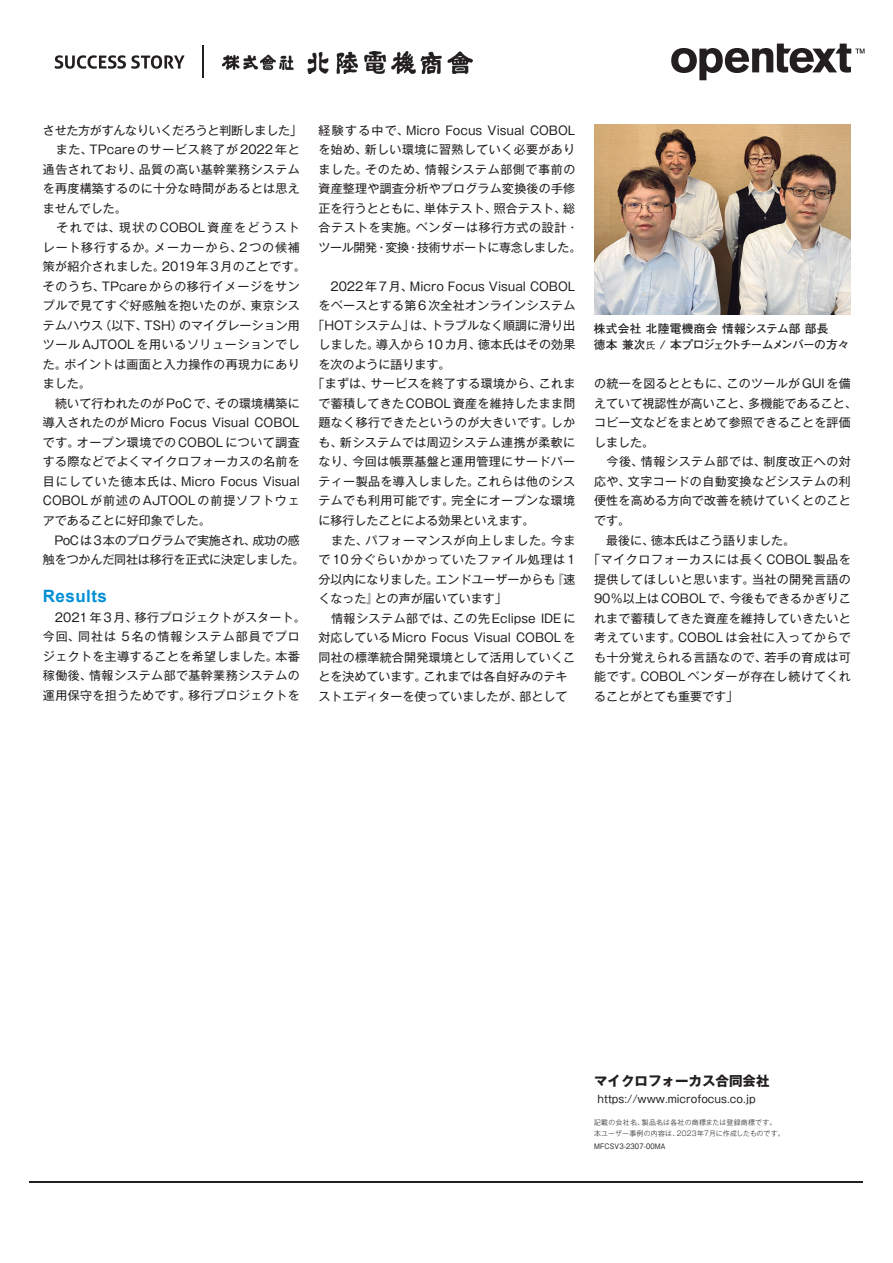
<style>
.page{position:relative;width:893px;height:1263px;background:#fff}
.page>*{position:absolute;margin:0;border:0;box-sizing:border-box;transform-origin:0 0}
.t1{font:700 16.95px "Arial";letter-spacing:.025em;color:#008fd5}
.t2{font:700 13.5px "Gothic MB101 Pro";color:#231f20}
.t3{font:12px/19.5px "Gothic MB101 Pro";letter-spacing:.02em;color:#231f20}
.t4{font:12px/19.5px "Gothic MB101 Pro";color:#231f20}
.t5{font:12px/19.5px "Gothic MB101 Pro";letter-spacing:.05em;color:#231f20}
.t6{font:12px "Gothic MB101 Pro";letter-spacing:.055em;color:#231f20}
.t7{font:12px/19.5px "Gothic MB101 Pro";letter-spacing:-.02em;color:#231f20;text-align:right}
.t8{font:12px/19.5px "Gothic MB101 Pro";letter-spacing:-.01em;color:#231f20}
.t9{font:12px/19.5px "Gothic MB101 Pro";letter-spacing:.085em;color:#231f20}
.t10{font:12px "Gothic MB101 Pro";letter-spacing:.075em;color:#231f20}
.t11{font:12px/19.5px "Gothic MB101 Pro";letter-spacing:-.025em;color:#231f20}
.t12{font:12px "Gothic MB101 Pro";letter-spacing:.115em;color:#231f20}
.t13{font:12px "Gothic MB101 Pro";letter-spacing:.04em;color:#231f20}
.t14{font:12px "Gothic MB101 Pro";letter-spacing:.045em;color:#231f20}
.t15{font:12px "Gothic MB101 Pro";letter-spacing:.065em;color:#231f20}
.t16{font:700 11.7px/15.9px "Futo Go B101 Pro";letter-spacing:-.02em;color:#231f20}
.t17{font:10.5px "Gothic MB101 Pro";color:#231f20}
.t18{font:500 7.5px "Gothic BBB Pro";letter-spacing:.025em;color:#231f20;scale:.9 1}
.t19{font:300 6.9px "Gothic MB101 Pr 6";letter-spacing:.03em;color:#231f20}
.s1{font-family:"Gothic BBB Pro";font-weight:500;font-size:9.6px}
</style>
<div class="page">
<svg style="left:671px;top:44px;width:193px;height:36px"></svg>
<svg style="left:55px;top:55px;width:130px;height:14px"></svg>
<hr style="left:202px;top:46px;width:1px;height:32px;background:#231f20">
<hr style="left:30px;top:1181px;width:833px;height:2px;background:#231f20">
<img style="left:594px;top:125px;width:257px;height:190px">
<img style="left:223px;top:52px;width:249px;height:21px">
<p class="t7" style="left:43px;top:119px;width:260px">させた方がすんなりいくだろうと判断しました「<br>TPcareのサービス終了が2022 年と</p>
<p class="t3" style="left:43px;top:138px;width:51px">　また、</p>
<p class="t3" style="left:365px;top:119px;width:212px;text-indent:-46px">経験する中で、<br>新しい環境に習熟していく必要があり</p>
<p class="t4" style="left:406px;top:119px;width:171px">Micro Focus Visual COBOL</p>
<p class="t3" style="left:318px;top:138px;width:50px">を始め、</p>
<p class="t3" style="left:139px;top:158px;width:162px">品質の高い基幹業務システム</p>
<p class="t3" style="left:43px;top:158px;width:100px">通告されており、</p>
<p class="t3" style="left:43px;top:177px;width:258px">を再度構築するのに十分な時間があるとは思え</p>
<p class="t3" style="left:43px;top:197px;width:85px">ませんでした。</p>
<p class="t12" style="left:43px;top:218px;width:258px">　それでは、現状のCOBOL資産をどうスト</p>
<p class="t3" style="left:239px;top:236px;width:62px">2つの候補</p>
<p class="t15" style="left:43px;top:237px;width:115px">レート移行するか。</p>
<p class="t3" style="left:154px;top:236px;width:89px">メーカーから、</p>
<p class="t5" style="left:425px;top:158px;width:152px">情報システム部側で事前の</p>
<p class="t3" style="left:318px;top:158px;width:51px">ました。</p>
<p class="t3" style="left:318px;top:177px;width:258px">資産整理や調査分析やプログラム変換後の手修</p>
<p class="t3" style="left:563px;top:197px;width:13px">総</p>
<p class="t3" style="left:365px;top:158px;width:63px">そのため、</p>
<p class="t3" style="left:424px;top:197px;width:74px">単体テスト、</p>
<p class="t5" style="left:416px;top:197px;width:164px;text-indent:-97px">正を行うとともに、<br>ベンダーは移行方式の設計・</p>
<p class="t3" style="left:494px;top:197px;width:74px">照合テスト、</p>
<p class="t11" style="left:417px;top:216px;width:166px;text-indent:-99px">合テストを実施。<br>技術サポートに専念しました。</p>
<p class="t3" style="left:385px;top:236px;width:25px">変換</p>
<p class="t3" style="left:318px;top:236px;width:60px">ツール開発</p>
<p class="t3" style="left:375px;top:236px;width:13px">・</p>
<p class="t3" style="left:407px;top:236px;width:13px">・</p>
<p class="t3" style="left:102px;top:255px;width:199px;text-indent:-59px">策が紹介されました。<br>TPcareからの移行イメージをサン</p>
<p class="t3" style="left:162px;top:255px;width:145px">2019年3月のことです。</p>
<p class="t3" style="left:43px;top:275px;width:63px">そのうち、</p>
<p class="t3" style="left:179px;top:294px;width:122px;text-indent:-136px">プルで見てすぐ好感触を抱いたのが、<br>のマイグレーション用</p>
<p class="t3" style="left:251px;top:294px;width:51px">東京シス</p>
<p class="t3" style="left:99px;top:314px;width:50px">（以下、</p>
<p class="t3" style="left:145px;top:314px;width:40px">TSH）</p>
<p class="t3" style="left:43px;top:314px;width:62px">テムハウス</p>
<p class="t5" style="left:43px;top:333px;width:258px">ツールAJTOOLを用いるソリューションでし</p>
<p class="t3" style="left:64px;top:353px;width:237px">ポイントは画面と入力操作の再現力にあり</p>
<p class="t3" style="left:43px;top:353px;width:49px">た。<br>ました。</p>
<p class="t3" style="left:215px;top:392px;width:86px">その環境構築に</p>
<p class="t3" style="left:43px;top:392px;width:176px">　続いて行われたのがPoCで、</p>
<p class="t4" style="left:43px;top:411px;width:258px">導入されたのがMicro Focus Visual COBOL</p>
<p class="t13" style="left:77px;top:432px;width:224px">オープン環境でのCOBOLについて調査</p>
<p class="t3" style="left:43px;top:431px;width:38px">です。</p>
<p class="t3" style="left:43px;top:450px;width:258px">する際などでよくマイクロフォーカスの名前を</p>
<p class="t4" style="left:181px;top:470px;width:120px">Micro Focus Visual</p>
<p class="t9" style="left:43px;top:470px;width:143px">目にしていた徳本氏は、</p>
<p class="t10" style="left:43px;top:491px;width:258px">COBOLが前述のAJTOOLの前提ソフトウェ</p>
<p class="t4" style="left:43px;top:509px;width:169px">アであることに好印象でした。</p>
<p class="t3" style="left:253px;top:528px;width:49px">成功の感</p>
<p class="t8" style="left:43px;top:528px;width:263px">　PoC は3本のプログラムで実施され、<br>触をつかんだ同社は移行を正式に決定しました。</p>
<h1 class="t1" style="left:43px;top:585px;width:65px">Results</h1>
<p class="t3" style="left:135px;top:606px;width:172px">移行プロジェクトがスタート。</p>
<p class="t9" style="left:78px;top:606px;width:223px;text-indent:-35px">　2021年3月、<br>同社は 5名の情報システム部員でプロ</p>
<p class="t3" style="left:43px;top:625px;width:39px">今回、</p>
<p class="t3" style="left:89px;top:645px;width:212px;text-indent:-46px">ジェクトを主導することを希望しました。<br>情報システム部で基幹業務システムの</p>
<p class="t3" style="left:275px;top:645px;width:26px">本番</p>
<p class="t3" style="left:43px;top:664px;width:50px">稼働後、</p>
<p class="t3" style="left:188px;top:684px;width:113px">移行プロジェクトを</p>
<p class="t3" style="left:43px;top:684px;width:150px">運用保守を担うためです。</p>
<p class="t10" style="left:318px;top:276px;width:96px">　2022年7月、</p>
<p class="t3" style="left:318px;top:294px;width:258px">をベースとする第6次全社オンラインシステム</p>
<p class="t4" style="left:431px;top:314px;width:145px">トラブルなく順調に滑り出</p>
<p class="t4" style="left:410px;top:275px;width:167px">Micro Focus Visual COBOL</p>
<p class="t4" style="left:312px;top:314px;width:103px">「HOTシステム」</p>
<p class="t3" style="left:410px;top:314px;width:25px">は、</p>
<p class="t3" style="left:478px;top:333px;width:99px">徳本氏はその効果</p>
<p class="t3" style="left:376px;top:333px;width:106px">導入から10カ月、</p>
<p class="t4" style="left:318px;top:333px;width:133px">しました。<br>を次のように語ります。</p>
<p class="t3" style="left:312px;top:372px;width:62px">「まずは、</p>
<p class="t3" style="left:318px;top:392px;width:258px">で蓄積してきたCOBOL資産を維持したまま問</p>
<p class="t3" style="left:551px;top:411px;width:26px">しか</p>
<p class="t3" style="left:371px;top:372px;width:173px">サービスを終了する環境から、</p>
<p class="t3" style="left:539px;top:372px;width:38px">これま</p>
<p class="t3" style="left:340px;top:411px;width:237px;text-indent:-21px">題なく移行できたというのが大きいです。<br>新システムでは周辺システム連携が柔軟に</p>
<p class="t3" style="left:318px;top:431px;width:25px">も、</p>
<p class="t3" style="left:352px;top:450px;width:224px">今回は帳票基盤と運用管理にサードパー</p>
<p class="t3" style="left:318px;top:450px;width:38px">なり、</p>
<p class="t3" style="left:452px;top:470px;width:125px;text-indent:-133px">ティー製品を導入しました。<br>完全にオープンな環境</p>
<p class="t3" style="left:476px;top:470px;width:100px">これらは他のシス</p>
<p class="t4" style="left:318px;top:489px;width:217px">テムでも利用可能です。<br>に移行したことによる効果といえます。</p>
<p class="t5" style="left:365px;top:528px;width:189px">パフォーマンスが向上しました。</p>
<p class="t3" style="left:551px;top:528px;width:26px">今ま</p>
<p class="t3" style="left:318px;top:528px;width:51px">　また、</p>
<p class="t6" style="left:318px;top:549px;width:258px">で10分ぐらいかかっていたファイル処理は1</p>
<p class="t3" style="left:551px;top:567px;width:25px">『速</p>
<p class="t4" style="left:435px;top:567px;width:121px">エンドユーザーからも</p>
<p class="t4" style="left:375px;top:567px;width:133px;text-indent:-56px">分以内になりました。<br>との声が届いています「</p>
<p class="t3" style="left:318px;top:587px;width:61px">くなった』</p>
<p class="t14" style="left:318px;top:608px;width:138px">　情報システム部では、</p>
<p class="t4" style="left:318px;top:626px;width:258px">対応しているMicro Focus Visual COBOLを</p>
<p class="t3" style="left:318px;top:645px;width:258px">同社の標準統合開発環境として活用していくこ</p>
<p class="t4" style="left:423px;top:665px;width:145px">これまでは各自好みのテキ</p>
<p class="t4" style="left:453px;top:606px;width:124px">この先 Eclipse IDE に</p>
<p class="t4" style="left:318px;top:665px;width:109px">とを決めています。</p>
<p class="t4" style="left:318px;top:684px;width:205px">ストエディターを使っていましたが、</p>
<p class="t3" style="left:519px;top:684px;width:49px">部として</p>
<p class="t16" style="left:594px;top:319px;width:257px">株式会社北陸電機商会情報システム部部長<br>徳本兼次<span class="s1">氏</span> / 本プロジェクトチームメンバーの方々</p>
<p class="t3" style="left:594px;top:372px;width:137px">の統一を図るとともに、</p>
<p class="t3" style="left:726px;top:372px;width:126px">このツールがGUIを備</p>
<p class="t3" style="left:748px;top:392px;width:110px">多機能であること、</p>
<p class="t3" style="left:594px;top:392px;width:159px">えていて視認性が高いこと、</p>
<p class="t3" style="left:594px;top:411px;width:258px">コピー文などをまとめて参照できることを評価</p>
<p class="t3" style="left:594px;top:431px;width:61px">しました。</p>
<p class="t5" style="left:763px;top:450px;width:89px">制度改正への対</p>
<p class="t3" style="left:628px;top:450px;width:224px;text-indent:-34px">　今後、<br>文字コードの自動変換などシステムの利</p>
<p class="t5" style="left:641px;top:450px;width:126px">情報システム部では、</p>
<p class="t3" style="left:594px;top:470px;width:38px">応や、</p>
<p class="t3" style="left:594px;top:489px;width:258px">便性を高める方向で改善を続けていくとのこと</p>
<p class="t3" style="left:594px;top:509px;width:37px">です。</p>
<p class="t4" style="left:651px;top:528px;width:145px">徳本氏はこう語りました。</p>
<p class="t3" style="left:594px;top:528px;width:61px">　最後に、</p>
<p class="t6" style="left:588px;top:549px;width:264px">「マイクロフォーカスには長くCOBOL製品を</p>
<p class="t3" style="left:752px;top:567px;width:100px">当社の開発言語の</p>
<p class="t3" style="left:729px;top:567px;width:123px;text-indent:-135px">提供してほしいと思います。<br>今後もできるかぎりこ</p>
<p class="t4" style="left:594px;top:587px;width:140px">90％以上はCOBOLで、</p>
<p class="t3" style="left:594px;top:606px;width:258px">れまで蓄積してきた資産を維持していきたいと</p>
<p class="t5" style="left:678px;top:626px;width:174px">COBOLは会社に入ってからで</p>
<p class="t3" style="left:594px;top:626px;width:89px">考えています。</p>
<p class="t3" style="left:640px;top:645px;width:212px;text-indent:-46px">も十分覚えられる言語なので、<br>COBOLベンダーが存在し続けてくれ</p>
<p class="t3" style="left:764px;top:645px;width:88px">若手の育成は可</p>
<p class="t4" style="left:594px;top:665px;width:145px">能です。<br>ることがとても重要です「</p>
<p class="t2" style="left:594px;top:1069px;width:177px">マイクロフォーカス合同会社</p>
<p class="t17" style="left:597px;top:1090px;width:160px">https://www.microfocus.co j p.</p>
<p class="t19" style="left:642px;top:1116px;width:136px">製品名は各社の商標または登録商標です。</p>
<p class="t19" style="left:594px;top:1116px;width:52px">記載の会社名、</p>
<p class="t19" style="left:594px;top:1128px;width:87px">本ユーザー事例の内容は、</p>
<p class="t18" style="left:594px;top:1140px;width:81px">MFCSV3-2307-00MA</p>
<p class="t19" style="left:677px;top:1128px;width:109px">2023年7月に作成したものです。</p>
</div>
